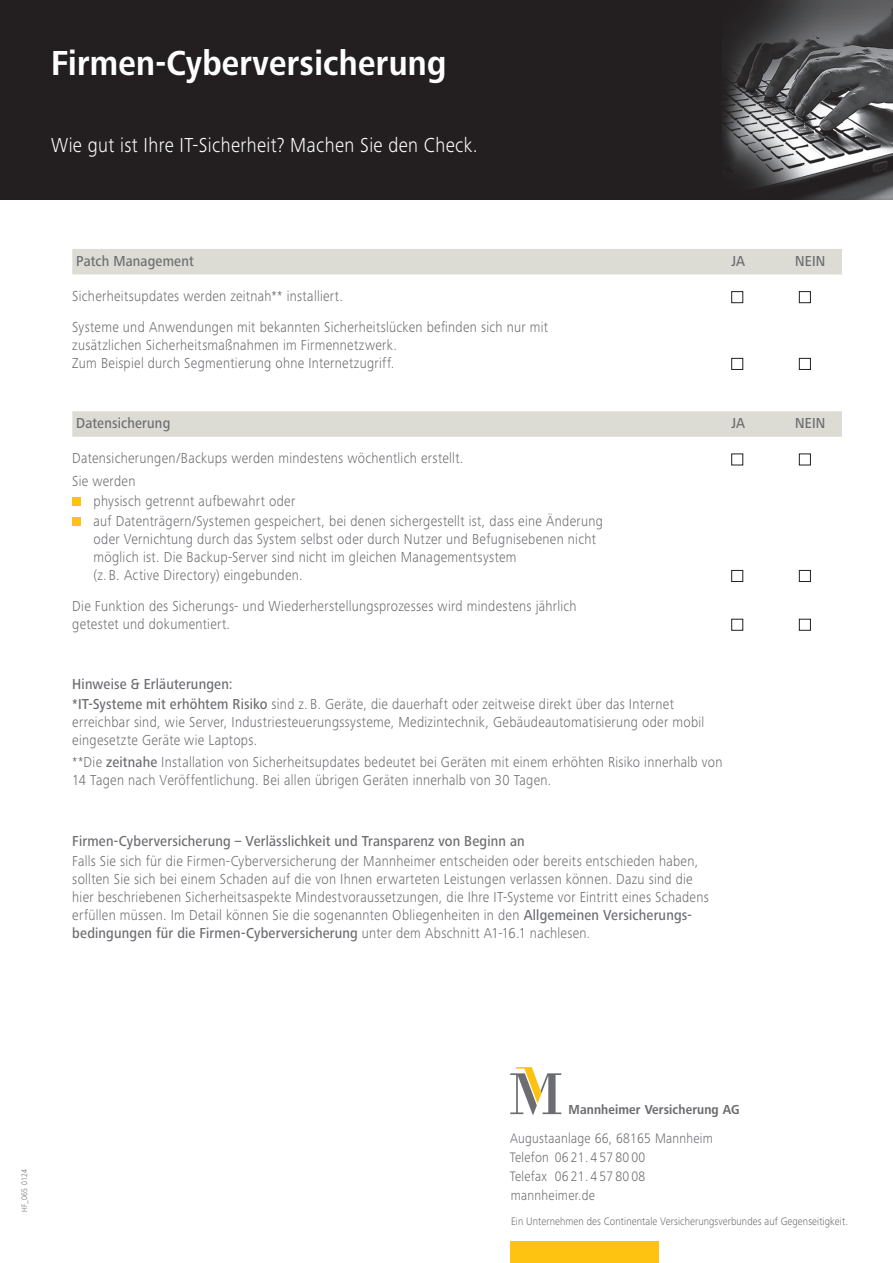
<style>
.page{position:relative;width:893px;height:1263px;background:#fff}
.page>*{position:absolute;margin:0;border:0;box-sizing:border-box;transform-origin:0 0}
.t1{font:700 36px "Frutiger Next Pro";letter-spacing:.01em;color:#fff;scale:.9 1}
.t2{font:300 21px "Frutiger Next Pro";letter-spacing:.02em;color:#fff;scale:.9 1}
.t3{font:300 15px/18px "Frutiger Next Pro";letter-spacing:.025em;color:#6c6d70;scale:.9 1}
.t4{font:500 15px "Frutiger Next Pro";letter-spacing:.015em;color:#6c6d70;scale:.9 1}
.t5{font:300 14.25px/18.8px "Frutiger Next Pro";letter-spacing:.02em;color:#6c6d70;scale:.9 1}
.t6{font:700 13.5px "Frutiger Next Pro";letter-spacing:.01em;color:#6c6d70;scale:.9 1}
.t7{font:300 11.25px "Frutiger Next Pro";letter-spacing:.01em;color:#6c6d70;scale:.9 1}
.t8{font:300 8.25px "Frutiger Next Pro";letter-spacing:.02em;color:#6c6d70;scale:.9 1}
.s1{font-weight:500}
</style>
<div class="page">
<img style="left:0;top:0;width:893px;height:200px">
<div style="left:72px;top:249px;width:770px;height:25px;background:#dcdcd4"></div>
<div style="left:72px;top:411px;width:770px;height:26px;background:#dcdcd4"></div>
<div style="left:731px;top:291px;width:12px;height:12px;border:1px solid #231f20"></div>
<div style="left:799px;top:291px;width:12px;height:12px;border:1px solid #231f20"></div>
<div style="left:731px;top:358px;width:12px;height:12px;border:1px solid #231f20"></div>
<div style="left:799px;top:358px;width:12px;height:12px;border:1px solid #231f20"></div>
<div style="left:731px;top:454px;width:12px;height:11px;border:1px solid #231f20"></div>
<div style="left:799px;top:454px;width:12px;height:11px;border:1px solid #231f20"></div>
<div style="left:72px;top:497px;width:9px;height:9px;background:#fec210"></div>
<div style="left:72px;top:517px;width:9px;height:9px;background:#fec210"></div>
<div style="left:731px;top:570px;width:12px;height:12px;border:1px solid #231f20"></div>
<div style="left:799px;top:570px;width:12px;height:12px;border:1px solid #231f20"></div>
<div style="left:731px;top:619px;width:12px;height:12px;border:1px solid #231f20"></div>
<div style="left:799px;top:619px;width:12px;height:12px;border:1px solid #231f20"></div>
<div style="left:510px;top:1242px;width:149px;height:21px;background:#fec210"></div>
<svg style="left:510px;top:1067px;width:51px;height:48px"></svg>
<h1 class="t1" style="left:51px;top:42px;width:441px">Firmen-Cyberversicherung</h1>
<h2 class="t2" style="left:51px;top:133px;width:476px">Wie gut ist Ihre IT-Sicherheit? Machen Sie den Check.</h2>
<p class="t4" style="left:76px;top:252px;width:132px">Patch Management</p>
<p class="t4" style="left:731px;top:252px;width:17px">JA</p>
<p class="t4" style="left:795px;top:252px;width:35px">NEIN</p>
<p class="t3" style="left:72px;top:281px;width:530px;line-height:30.8px">Sicherheitsupdates werden zeitnah** installiert.<br>Systeme und Anwendungen mit bekannten Sicherheitslücken befinden sich nur mit</p>
<p class="t3" style="left:72px;top:336px;width:362px">zusätzlichen Sicherheitsmaßnahmen im Firmennetzwerk.<br>Zum Beispiel durch Segmentierung ohne Internetzugriff.</p>
<p class="t4" style="left:76px;top:415px;width:106px">Datensicherung</p>
<p class="t4" style="left:731px;top:415px;width:17px">JA</p>
<p class="t4" style="left:795px;top:415px;width:35px">NEIN</p>
<p class="t3" style="left:72px;top:447px;width:436px;line-height:22.2px">Datensicherungen/Backups werden mindestens wöchentlich erstellt.<br>Sie werden</p>
<p class="t3" style="left:94px;top:491px;width:568px;line-height:20.1px">physisch getrennt aufbewahrt oder<br>auf Datenträgern/Systemen gespeichert, bei denen sichergestellt ist, dass eine Änderung</p>
<p class="t3" style="left:94px;top:530px;width:560px">oder Vernichtung durch das System selbst oder durch Nutzer und Befugnisebenen nicht möglich ist. Die Backup-Server sind nicht im gleichen Managementsystem<br>(z. B. Active Directory) eingebunden.</p>
<p class="t3" style="left:72px;top:596px;width:562px">Die Funktion des Sicherungs- und Wiederherstellungsprozesses wird mindestens jährlich getestet und dokumentiert.</p>
<p class="t3" style="left:72px;top:674px;width:670px;line-height:20.1px"><span class="s1">Hinweise &amp; Erläuterungen:<br>*IT-Systeme mit erhöhtem Risiko</span> sind z. B. Geräte, die dauerhaft oder zeitweise direkt über das Internet</p>
<p class="t3" style="left:72px;top:713px;width:704px">erreichbar sind, wie Server, Industriesteuerungssysteme, Medizintechnik, Gebäudeautomatisierung oder mobil eingesetzte Geräte wie Laptops.</p>
<p class="t3" style="left:72px;top:753px;width:724px">**Die <span class="s1">zeitnahe</span> Installation von Sicherheitsupdates bedeutet bei Geräten mit einem erhöhten Risiko innerhalb von<br>14 Tagen nach Veröffentlichung. Bei allen übrigen Geräten innerhalb von 30 Tagen.</p>
<p class="t4" style="left:72px;top:832px;width:504px">Firmen-Cyberversicherung – Verlässlichkeit und Transparenz von Beginn an</p>
<p class="t3" style="left:72px;top:852px;width:709px">Falls Sie sich für die Firmen-Cyberversicherung der Mannheimer entscheiden oder bereits entschieden haben, sollten Sie sich bei einem Schaden auf die von Ihnen erwarteten Leistungen verlassen können. Dazu sind die hier beschriebenen Sicherheitsaspekte Mindestvoraussetzungen, die Ihre IT-Systeme vor Eintritt eines Schadens erfüllen müssen. Im Detail können Sie die sogenannten Obliegenheiten in den <span class="s1">Allgemeinen Versicherungs&shy;bedingungen für die Firmen-Cyberversicherung</span> unter dem Abschnitt A1-16.1 nachlesen.</p>
<p class="t8" style="left:20px;top:1212px;width:49px;rotate:-90deg">HF_065 0124</p>
<p class="t6" style="left:569px;top:1102px;width:192px">Mannheimer Versicherung AG</p>
<p class="t5" style="left:510px;top:1129px;width:227px">Augustaanlage 66, 68165 Mannheim<br>Telefon 06 21. 4 57 80 00<br>Telefax 06 21. 4 57 80 08 mannheimer.de</p>
<p class="t7" style="left:511px;top:1214px;width:376px">Ein Unternehmen des Continentale Versicherungsverbundes auf Gegenseitigkeit.</p>
</div>
